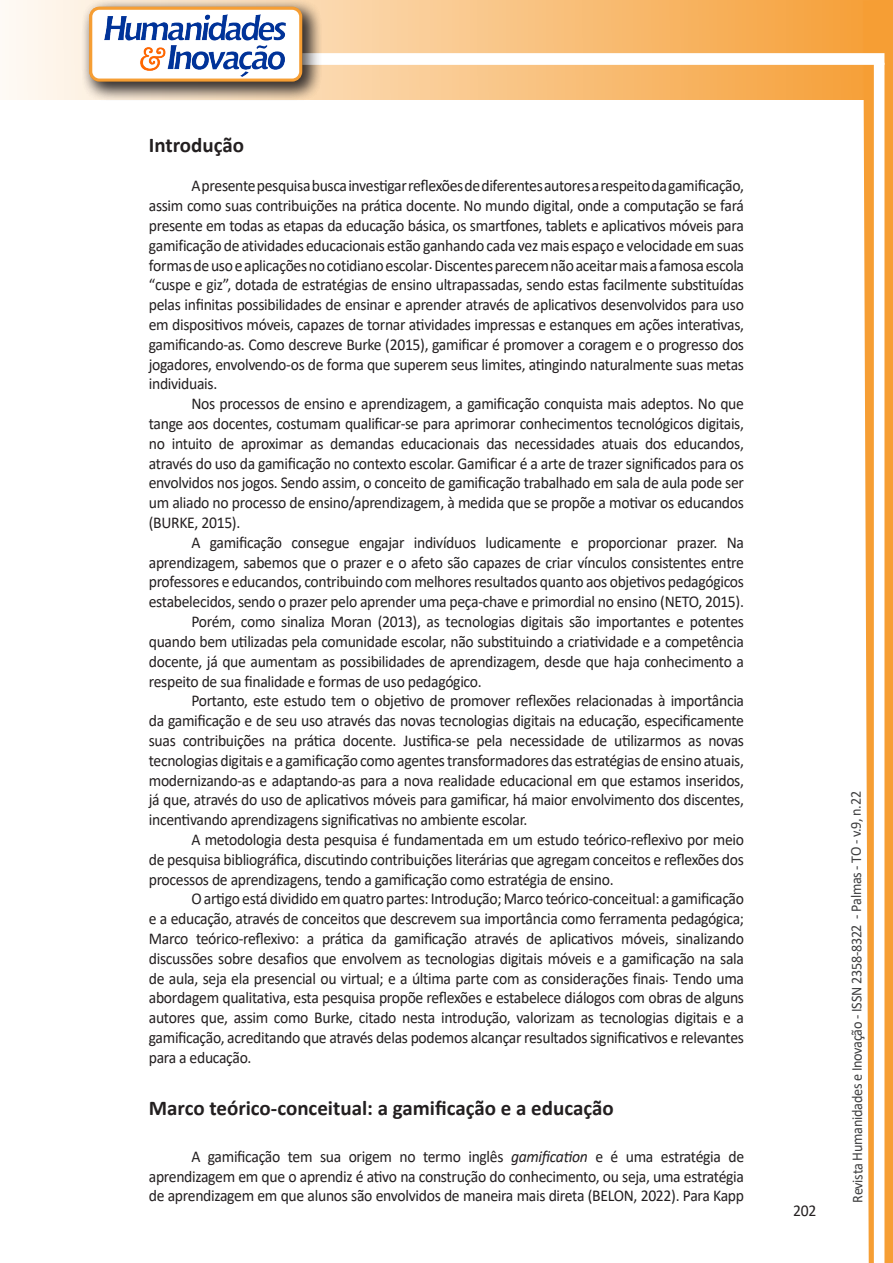
<style>
.page{position:relative;width:893px;height:1263px;background:#fff}
.page>*{position:absolute;margin:0;border:0;box-sizing:border-box;transform-origin:0 0}
.Titulo_2{font:700 21px "Calibri";color:#231f20}
.texto{font:16.5px/19.8px "Calibri";letter-spacing:-.02em;color:#231f20;text-align:justify;scale:.95 1}
.t1{font:15px "Calibri";letter-spacing:-.025em;color:#3e3e3f;scale:.95 1}
.s1{font-style:italic}
</style>
<div class="page">
<svg style="left:5px;top:0;width:858px;height:100px;background:#f9c484"></svg>
<div style="left:302px;top:53px;width:582px;height:12px;background:#fff;border:2px solid #fff"></div>
<svg style="left:863px;top:0;width:30px;height:1263px"></svg>
<div style="left:81px;top:0;width:241px;height:102px;background:#231f20;opacity:.75"></div>
<div style="left:91px;top:8px;width:210px;height:72px;background:#fff;border-radius:9px"></div>
<img style="left:104px;top:14px;width:181px;height:62px">
<div style="left:89px;top:7px;width:213px;height:75px;border:3px solid #f69e34;border-radius:9px"></div>
<p class="Titulo_2" style="left:149px;top:130px;width:97px">Introdução</p>
<p class="texto" style="left:149px;top:176px;width:628px;text-indent:43px">A presente pesquisa busca investigar reflexões de diferentes autores a respeito da gamificação, assim como suas contribuições na prática docente. No mundo digital, onde a computação se fará presente em todas as etapas da educação básica, os smartfones, tablets e aplicativos móveis para gamificação de atividades educacionais estão ganhando cada vez mais espaço e velocidade em suas formas de uso e aplicações no cotidiano escolar. Discentes parecem não aceitar mais a famosa escola “cuspe e giz”, dotada de estratégias de ensino ultrapassadas, sendo estas facilmente substituídas pelas infinitas possibilidades de ensinar e aprender através de aplicativos desenvolvidos para uso em dispositivos móveis, capazes de tornar atividades impressas e estanques em ações interativas, gamificando-as. Como descreve Burke (2015), gamificar é promover a coragem e o progresso dos jogadores, envolvendo-os de forma que superem seus limites, atingindo naturalmente suas metas individuais.</p>
<p class="texto" style="left:149px;top:393px;width:628px;text-indent:43px">Nos processos de ensino e aprendizagem, a gamificação conquista mais adeptos. No que tange aos docentes, costumam qualificar-se para aprimorar conhecimentos tecnológicos digitais, no intuito de aproximar as demandas educacionais das necessidades atuais dos educandos, através do uso da gamificação no contexto escolar. Gamificar é a arte de trazer significados para os envolvidos nos jogos. Sendo assim, o conceito de gamificação trabalhado em sala de aula pode ser um aliado no processo de ensino/aprendizagem, à medida que se propõe a motivar os educandos (BURKE, 2015).</p>
<p class="texto" style="left:149px;top:532px;width:628px;text-indent:43px">A gamificação consegue engajar indivíduos ludicamente e proporcionar prazer. Na aprendizagem, sabemos que o prazer e o afeto são capazes de criar vínculos consistentes entre professores e educandos, contribuindo com melhores resultados quanto aos objetivos pedagógicos estabelecidos, sendo o prazer pelo aprender uma peça-chave e primordial no ensino (NETO, 2015).</p>
<p class="texto" style="left:149px;top:611px;width:628px;text-indent:43px">Porém, como sinaliza Moran (2013), as tecnologias digitais são importantes e potentes quando bem utilizadas pela comunidade escolar, não substituindo a criatividade e a competência docente, já que aumentam as possibilidades de aprendizagem, desde que haja conhecimento a respeito de sua finalidade e formas de uso pedagógico.</p>
<p class="texto" style="left:149px;top:690px;width:628px;text-indent:43px">Portanto, este estudo tem o objetivo de promover reflexões relacionadas à importância da gamificação e de seu uso através das novas tecnologias digitais na educação, especificamente suas contribuições na prática docente. Justifica-se pela necessidade de utilizarmos as novas tecnologias digitais e a gamificação como agentes transformadores das estratégias de ensino atuais, modernizando-as e adaptando-as para a nova realidade educacional em que estamos inseridos, já que, através do uso de aplicativos móveis para gamificar, há maior envolvimento dos discentes, incentivando aprendizagens significativas no ambiente escolar.</p>
<p class="texto" style="left:149px;top:829px;width:628px;text-indent:43px">A metodologia desta pesquisa é fundamentada em um estudo teórico-reflexivo por meio de pesquisa bibliográfica, discutindo contribuições literárias que agregam conceitos e reflexões dos processos de aprendizagens, tendo a gamificação como estratégia de ensino.</p>
<p class="texto" style="left:149px;top:888px;width:628px;text-indent:43px">O artigo está dividido em quatro partes: Introdução; Marco teórico-conceitual: a gamificação e a educação, através de conceitos que descrevem sua importância como ferramenta pedagógica; Marco teórico-reflexivo: a prática da gamificação através de aplicativos móveis, sinalizando discussões sobre desafios que envolvem as tecnologias digitais móveis e a gamificação na sala de aula, seja ela presencial ou virtual; e a última parte com as considerações finais. Tendo uma abordagem qualitativa, esta pesquisa propõe reflexões e estabelece diálogos com obras de alguns autores que, assim como Burke, citado nesta introdução, valorizam as tecnologias digitais e a gamificação, acreditando que através delas podemos alcançar resultados significativos e relevantes para a educação.</p>
<p class="Titulo_2" style="left:149px;top:1093px;width:466px">Marco teórico-conceitual: a gamificação e a educação</p>
<p class="texto" style="left:149px;top:1146px;width:628px;text-indent:43px">A gamificação tem sua origem no termo inglês <span class="s1">gamification</span> e é uma estratégia de aprendizagem em que o aprendiz é ativo na construção do conhecimento, ou seja, uma estratégia de aprendizagem em que alunos são envolvidos de maneira mais direta (BELON, 2022). Para Kapp</p>
<p class="texto" style="left:793px;top:1200px;width:26px">202</p>
<p class="t1" style="left:846px;top:1203px;width:435px;rotate:-90deg">Revista Humanidades e Inovação - ISSN 2358-8322 - Palmas - TO - v.9, n.22</p>
</div>
